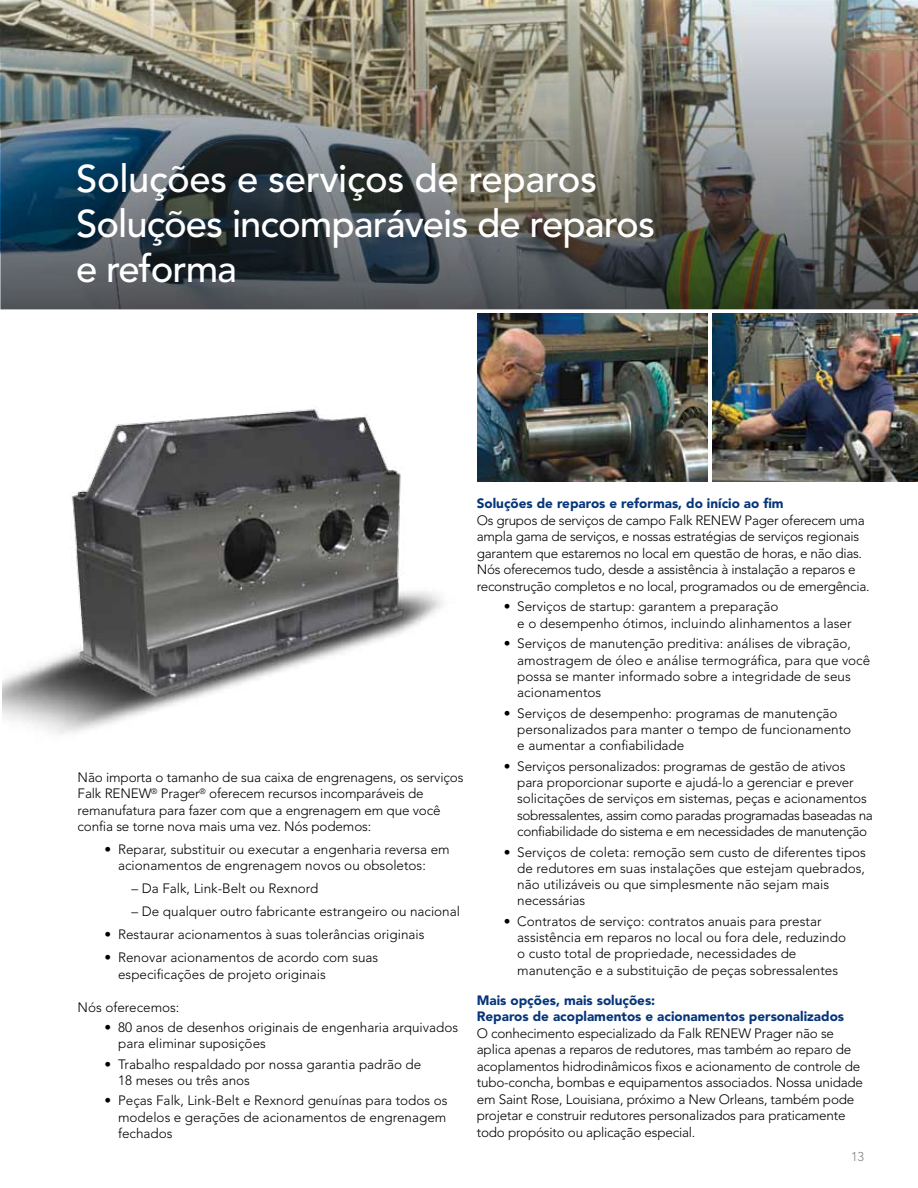
<style>
.page{position:relative;width:918px;height:1188px;background:#fff}
.page>*{position:absolute;margin:0;border:0;box-sizing:border-box;transform-origin:0 0}
.t1{font:500 38.25px/45px "Avenir LT Std";letter-spacing:-.025em;color:#fff}
.t2{font:300 13.5px/16.2px "Avenir LT Std";color:#000}
.t3{font:300 13.5px/16.5px "Avenir LT Std";letter-spacing:-.02em;color:#000}
.t4{font:900 13.5px/16.5px "Avenir LT Std";color:#06357a}
.t5{font:300 12.75px "Avenir LT Std";color:#808285}
</style>
<div class="page">
<img style="left:1px;top:0;width:917px;height:309px">
<img style="left:477px;top:313px;width:230px;height:169px">
<img style="left:2px;top:390px;width:497px;height:344px">
<img style="left:712px;top:313px;width:206px;height:169px">
<h1 class="t1" style="left:76px;top:157px;width:580px">Soluções e serviços de reparos<br>Soluções incomparáveis de reparos e reforma</h1>
<p class="t2" style="left:78px;top:769px;width:387px">Não importa o tamanho de sua caixa de engrenagens, os serviços Falk RENEW<sup>®</sup> Prager<sup>®</sup> oferecem recursos incomparáveis de remanufatura para fazer com que a engrenagem em que você confia se torne nova mais uma vez. Nós podemos:</p>
<p class="t2" style="left:118px;top:841px;width:333px;text-indent:-14px">• Reparar, substituir ou executar a engenharia reversa em acionamentos de engrenagem novos ou obsoletos:</p>
<p class="t2" style="left:132px;top:880px;width:188px">– Da Falk, Link-Belt ou Rexnord</p>
<p class="t2" style="left:132px;top:903px;width:330px">– De qualquer outro fabricante estrangeiro ou nacional</p>
<p class="t2" style="left:105px;top:926px;width:321px">• Restaurar acionamentos à suas tolerâncias originais</p>
<p class="t2" style="left:118px;top:949px;width:262px;text-indent:-14px">• Renovar acionamentos de acordo com suas especificações de projeto originais</p>
<p class="t2" style="left:78px;top:999px;width:103px">Nós oferecemos:</p>
<p class="t2" style="left:118px;top:1019px;width:341px;text-indent:-14px">• 80 anos de desenhos originais de engenharia arquivados para eliminar suposições</p>
<p class="t2" style="left:118px;top:1056px;width:305px;text-indent:-14px">• Trabalho respaldado por nossa garantia padrão de<br>18 meses ou três anos</p>
<p class="t2" style="left:118px;top:1093px;width:331px;text-align:justify;text-indent:-14px">• Peças Falk, Link-Belt e Rexnord genuínas para todos os modelos e gerações de acionamentos de engrenagem fechados</p>
<p class="t4" style="left:477px;top:495px;width:308px">Soluções de reparos e reformas, do início ao fim</p>
<p class="t3" style="left:477px;top:512px;width:394px">Os grupos de serviços de campo Falk RENEW Pager oferecem uma ampla gama de serviços, e nossas estratégias de serviços regionais garantem que estaremos no local em questão de horas, e não dias.<br>Nós oferecemos tudo, desde a assistência à instalação a reparos e reconstrução completos e no local, programados ou de emergência.</p>
<p class="t2" style="left:517px;top:599px;width:336px;text-indent:-14px">• Serviços de startup: garantem a preparação<br>e o desempenho ótimos, incluindo alinhamentos a laser</p>
<p class="t2" style="left:517px;top:636px;width:354px;text-indent:-14px">• Serviços de manutenção preditiva: análises de vibração, amostragem de óleo e análise termográfica, para que você possa se manter informado sobre a integridade de seus acionamentos</p>
<p class="t2" style="left:517px;top:705px;width:335px;text-indent:-14px">• Serviços de desempenho: programas de manutenção personalizados para manter o tempo de funcionamento e aumentar a confiabilidade</p>
<p class="t2" style="left:517px;top:758px;width:357px;text-indent:-14px">• Serviços personalizados: programas de gestão de ativos para proporcionar suporte e ajudá-lo a gerenciar e prever solicitações de serviços em sistemas, peças e acionamentos sobressalentes, assim como paradas programadas baseadas na confiabilidade do sistema e em necessidades de manutenção</p>
<p class="t2" style="left:517px;top:844px;width:350px;text-indent:-14px">• Serviços de coleta: remoção sem custo de diferentes tipos de redutores em suas instalações que estejam quebrados, não utilizáveis ou que simplesmente não sejam mais necessárias</p>
<p class="t2" style="left:517px;top:913px;width:330px;text-indent:-14px">• Contratos de serviço: contratos anuais para prestar assistência em reparos no local ou fora dele, reduzindo o custo total de propriedade, necessidades de manutenção e a substituição de peças sobressalentes</p>
<p class="t4" style="left:477px;top:992px;width:369px">Mais opções, mais soluções:<br>Reparos de acoplamentos e acionamentos personalizados</p>
<p class="t2" style="left:477px;top:1025px;width:388px">O conhecimento especializado da Falk RENEW Prager não se aplica apenas a reparos de redutores, mas também ao reparo de acoplamentos hidrodinâmicos fixos e acionamento de controle de tubo-concha, bombas e equipamentos associados. Nossa unidade em Saint Rose, Louisiana, próximo a New Orleans, também pode projetar e construir redutores personalizados para praticamente todo propósito ou aplicação especial.</p>
<p class="t5" style="left:851px;top:1149px;width:15px">13</p>
</div>
